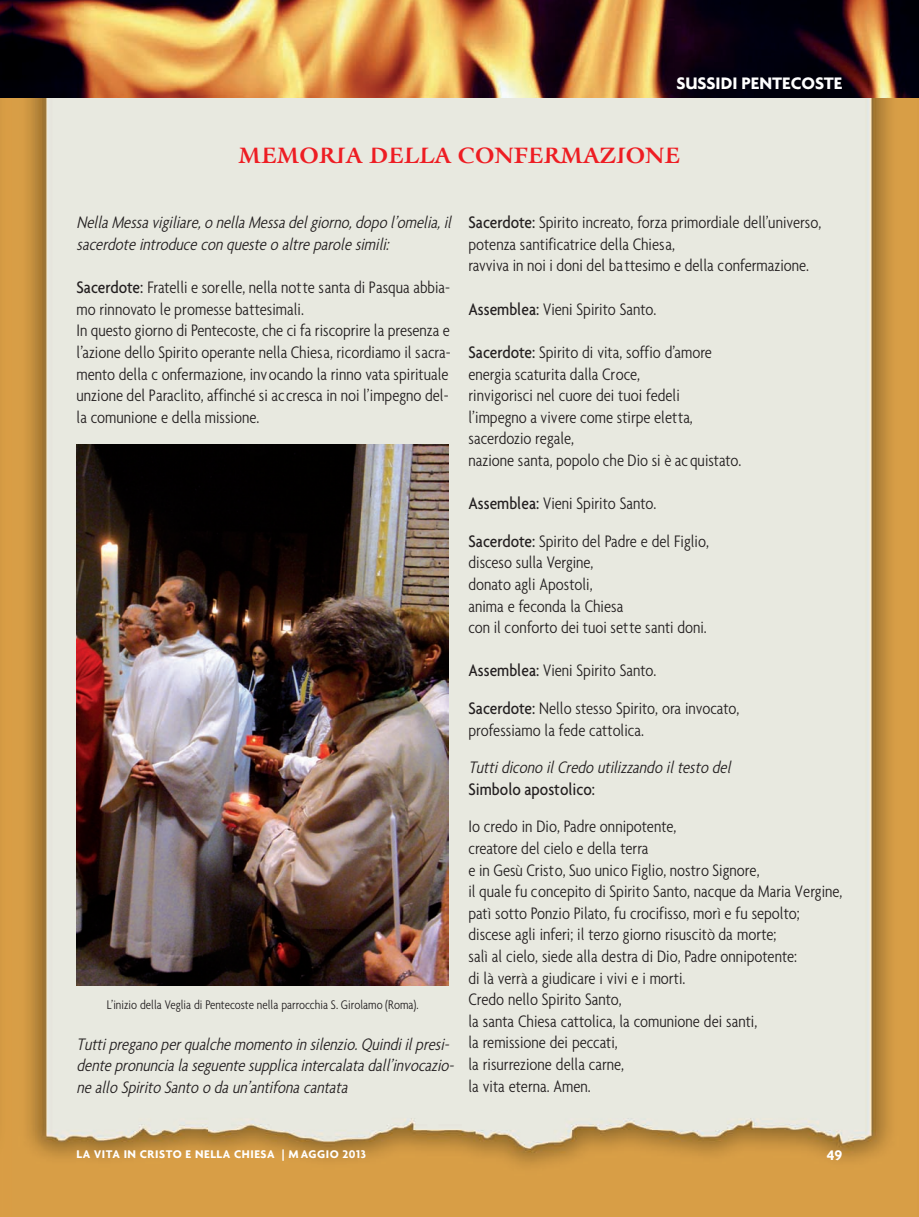
<style>
.page{position:relative;width:919px;height:1217px;background:#fff}
.page>*{position:absolute;margin:0;border:0;box-sizing:border-box;transform-origin:0 0}
.t1{font:700 22.5px "Air";color:#ee1d23}
.t2{font:300 condensed 18px/21.6px "Agenda";color:#231f20}
.t3{font:italic 300 condensed 18px/21.6px "Agenda";color:#231f20}
.t4{font:500 condensed 18px "Agenda";color:#231f20}
.t5{font:700 18px "Agenda";color:#fff}
.t6{font:700 15px "Agenda";color:#fff}
.t7{font:300 condensed 13.5px "Agenda";color:#231f20}
.t8{font:700 12px "Agenda";letter-spacing:.045em;color:#fff}
.s1{font-weight:500}
</style>
<div class="page">
<img style="left:0;top:98px;width:918px;height:1118px">
<img style="left:0;top:0;width:918px;height:98px">
<img style="left:77px;top:444px;width:372px;height:540px">
<p class="t5" style="left:676px;top:73px;width:167px">SUSSIDI PENTECOSTE</p>
<p class="t1" style="left:239px;top:140px;width:443px">MEMORIA DELLA CONFERMAZIONE</p>
<p class="t3" style="left:77px;top:211px;width:380px">NellaMessavigiliare,o nellaMessadelgiorno,dopo l’omelia,il sacerdoteintroduceconquesteo altreparolesimili:</p>
<p class="t2" style="left:77px;top:276px;width:375px"><span class="s1">Sacerdote:</span> Fratelli e sorelle, nella notte santa di Pasqua abbia&shy;mo rinnovato le promesse battesimali.<br>In questo giorno di Pentecoste, che ci fa riscoprire la presenza e l’azione dello Spirito operante nella Chiesa, ricordiamo il sacra&shy;mento della c onfermazione, invocando la rinno vata spirituale unzione del Paraclito, affinché si accresca in noi l’impegno del&shy;la comunione e della missione.</p>
<p class="t7" style="left:107px;top:996px;width:313px">L’inizio della Veglia di Pentecoste nella parrocchia S. Girolamo (Roma).</p>
<p class="t3" style="left:77px;top:1032px;width:382px">Tuttipregano perqualchemomento insilenzio.Quindiilpresi&shy;dentepronuncialaseguentesupplicaintercalatadall’invocazio&shy;neallo Spirito Santo o daun’antifonacantata</p>
<p class="t2" style="left:468px;top:211px;width:354px"><span class="s1">Sacerdote:</span> Spirito increato, forza primordiale dell’universo, potenza santificatrice della Chiesa,<br>ravviva in noi i doni del battesimo e della confermazione.</p>
<p class="t2" style="left:468px;top:298px;width:189px"><span class="s1">Assemblea:</span> Vieni Spirito Santo.</p>
<p class="t2" style="left:468px;top:341px;width:274px"><span class="s1">Sacerdote:</span> Spirito di vita, soffio d’amore energia scaturita dalla Croce,<br>rinvigorisci nel cuore dei tuoi fedeli l’impegno a vivere come stirpe eletta, sacerdozio regale,<br>nazione santa, popolo che Dio si è acquistato.</p>
<p class="t2" style="left:468px;top:484px;width:242px;line-height:37.5px"><span class="s1">Assemblea:</span> Vieni Spirito Santo.<br><span class="s1">Sacerdote:</span> Spirito del Padre e del Figlio,</p>
<p class="t2" style="left:468px;top:551px;width:240px">disceso sulla Vergine,<br>donato agli Apostoli,<br>anima e feconda la Chiesa<br>con il conforto dei tuoi sette santi doni.</p>
<p class="t2" style="left:468px;top:651px;width:272px;line-height:37.5px"><span class="s1">Assemblea:</span> Vieni Spirito Santo.<br><span class="s1">Sacerdote:</span> Nello stesso Spirito, ora invocato,</p>
<p class="t2" style="left:468px;top:718px;width:177px">professiamo la fede cattolica.</p>
<p class="t3" style="left:468px;top:756px;width:268px">Tuttidicono ilCredo utilizzando iltesto del</p>
<p class="t4" style="left:468px;top:778px;width:128px">Simbolo apostolico:</p>
<p class="t2" style="left:468px;top:815px;width:375px">Io credo in Dio, Padre onnipotente,<br>creatore del cielo e della terra<br>e in Gesù Cristo, Suo unico Figlio, nostro Signore,<br>il quale fu concepito di Spirito Santo, nacque da Maria Vergine, patì sotto Ponzio Pilato, fu crocifisso, morì e fu sepolto; discese agli inferi; il terzo giorno risuscitò da morte;<br>salì al cielo, siede alla destra di Dio, Padre onnipotente:<br>di là verrà a giudicare i vivi e i morti.<br>Credo nello Spirito Santo,<br>la santa Chiesa cattolica, la comunione dei santi,<br>la remissione dei peccati,<br>la risurrezione della carne,<br>la vita eterna. Amen.</p>
<p class="t8" style="left:77px;top:1145px;width:291px">LA VITA IN CRISTO E NELLA CHIESA | M AGGIO 2013</p>
<p class="t6" style="left:826px;top:1145px;width:17px">49</p>
</div>
